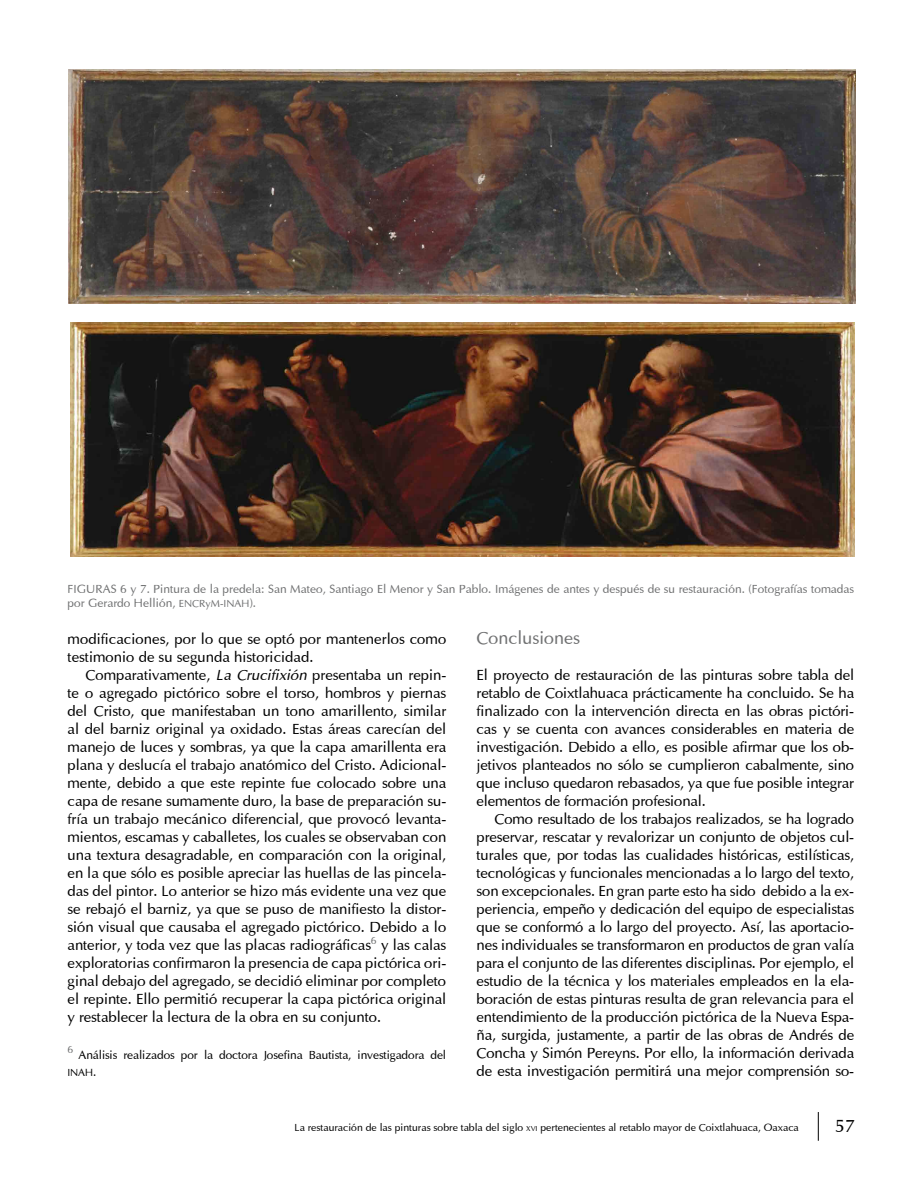
<style>
.page{position:relative;width:918px;height:1188px;background:#fff}
.page>*{position:absolute;margin:0;border:0;box-sizing:border-box;transform-origin:0 0}
.t1{font:18px "Optima";color:#707172}
.t2{font:18px "Optima";color:#000}
.t3{font:15px/18px "Optima";letter-spacing:-.005em;color:#000;text-align:justify}
.t4{font:12px/13.5px "Optima";color:#707172}
.t5{font:12px "Optima";letter-spacing:-.01em;color:#000}
.t6{font:10.5px "Optima";color:#000}
.t7{font:10.5px "Optima";color:#707172}
.s1{font-size:10.5px}
.s2{font-style:italic}
.s3{font-size:12px}
.s4{font-size:7.35px}
</style>
<div class="page">
<svg style="left:818px;top:1112px;width:1px;height:29px"></svg>
<img style="left:70px;top:323px;width:785px;height:234px">
<img style="left:68px;top:70px;width:787px;height:233px">
<p class="t4" style="left:68px;top:582px;width:788px">FIGURAS 6 y 7. Pintura de la predela: San Mateo, Santiago El Menor y San Pablo. Imágenes de antes y después de su restauración. (Fotografías tomadas por Gerardo Hellión, <span class="s1">ENCRyM-INAH</span>).</p>
<p class="t3" style="left:68px;top:630px;width:380px">modificaciones, por lo que se optó por mantenerlos como testimonio de su segunda historicidad.</p>
<p class="t3" style="left:68px;top:666px;width:380px;text-indent:18px">Comparativamente, <span class="s2">La Crucifixión</span> presentaba un repin&shy;te o agregado pictórico sobre el torso, hombros y piernas del Cristo, que manifestaban un tono amarillento, similar al del barniz original ya oxidado. Estas áreas carecían del manejo de luces y sombras, ya que la capa amarillenta era plana y deslucía el trabajo anatómico del Cristo. Adicional&shy;mente, debido a que este repinte fue colocado sobre una capa de resane sumamente duro, la base de preparación su&shy;fría un trabajo mecánico diferencial, que provocó levanta&shy;mientos, escamas y caballetes, los cuales se observaban con una textura desagradable, en comparación con la original, en la que sólo es posible apreciar las huellas de las pincela&shy;das del pintor. Lo anterior se hizo más evidente una vez que se rebajó el barniz, ya que se puso de manifiesto la distor&shy;sión visual que causaba el agregado pictórico. Debido a lo anterior, y toda vez que las placas radiográficas<sup>6</sup> y las calas exploratorias confirmaron la presencia de capa pictórica ori&shy;ginal debajo del agregado, se decidió eliminar por completo el repinte. Ello permitió recuperar la capa pictórica original y restablecer la lectura de la obra en su conjunto.</p>
<p class="t1" style="left:477px;top:626px;width:105px">Conclusiones</p>
<p class="t3" style="left:477px;top:665px;width:379px">El proyecto de restauración de las pinturas sobre tabla del retablo de Coixtlahuaca prácticamente ha concluido. Se ha finalizado con la intervención directa en las obras pictóri&shy;cas y se cuenta con avances considerables en materia de investigación. Debido a ello, es posible afirmar que los ob&shy;jetivos planteados no sólo se cumplieron cabalmente, sino que incluso quedaron rebasados, ya que fue posible integrar elementos de formación profesional.</p>
<p class="t3" style="left:477px;top:809px;width:379px;text-indent:18px">Como resultado de los trabajos realizados, se ha logrado preservar, rescatar y revalorizar un conjunto de objetos cul&shy;turales que, por todas las cualidades históricas, estilísticas, tecnológicas y funcionales mencionadas a lo largo del texto, son excepcionales. En gran parte esto ha sido debido a la ex&shy;periencia, empeño y dedicación del equipo de especialistas que se conformó a lo largo del proyecto. Así, las aportacio&shy;nes individuales se transformaron en productos de gran valía para el conjunto de las diferentes disciplinas. Por ejemplo, el estudio de la técnica y los materiales empleados en la ela&shy;boración de estas pinturas resulta de gran relevancia para el entendimiento de la producción pictórica de la Nueva Espa&shy;ña, surgida, justamente, a partir de las obras de Andrés de Concha y Simón Pereyns. Por ello, la información derivada de esta investigación permitirá una mejor comprensión so-</p>
<p class="t7" style="left:67px;top:1043px;width:7px">6</p>
<p class="t5" style="left:79px;top:1048px;width:369px">Análisis realizados por la doctora Josefina Bautista, investigadora del</p>
<p class="t6" style="left:67px;top:1066px;width:30px">INAH<span class="s3">.</span></p>
<p class="t6" style="left:294px;top:1121px;width:506px">La restauración de las pinturas sobre tabla del siglo <span class="s4">xvi</span> pertenecientes al retablo mayor de Coixtlahuaca, Oaxaca</p>
<p class="t2" style="left:835px;top:1115px;width:21px">57</p>
</div>
